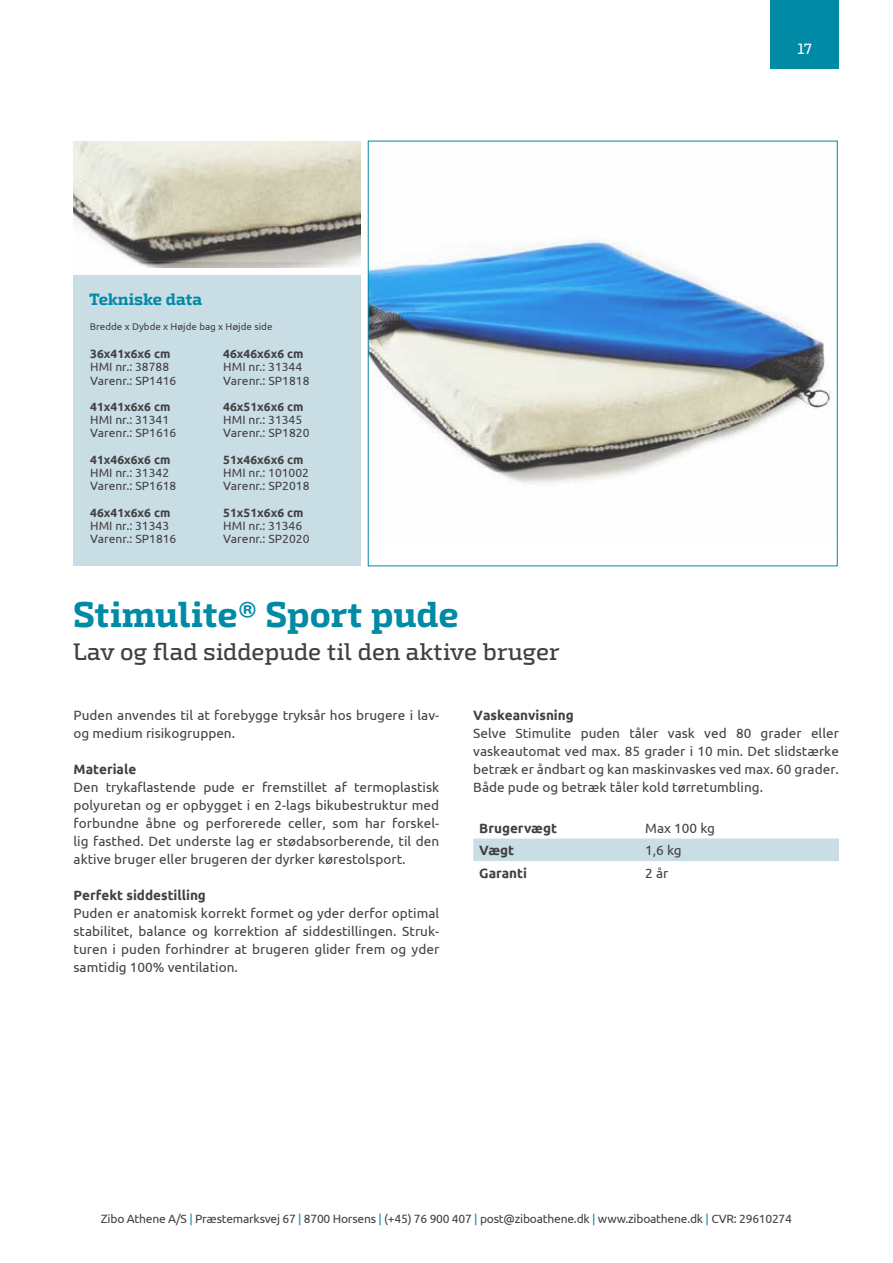
<style>
.page{position:relative;width:893px;height:1263px;background:#fff}
.page>*{position:absolute;margin:0;border:0;box-sizing:border-box;transform-origin:0 0}
.t1{font:700 36px "Exo Slab Pro";letter-spacing:-.005em;color:#008aa5}
.t2{font:500 24px "Exo Slab Pro";letter-spacing:-.01em;color:#414042}
.t3{font:700 16.5px "Exo Slab Pro";letter-spacing:-.015em;color:#008aa5}
.t4{font:500 15px "Exo Slab Pro";color:#fff}
.t5{font:13.5px/18px "Ubuntu";color:#414042;text-align:justify}
.t6{font:700 13.5px "Ubuntu";color:#414042}
.t7{font:12px/13.2px "Ubuntu";color:#414042}
.t8{font:12px "Ubuntu";letter-spacing:-.02em;color:#414042}
.t9{font:700 12px "Ubuntu";color:#414042}
.t10{font:9.75px "Ubuntu";color:#414042}
.s1{color:#008aa5}
</style>
<div class="page">
<div style="left:771px;top:0;width:68px;height:69px;background:#008aa5"></div>
<div style="left:473px;top:838px;width:366px;height:23px;background:#c9dde5"></div>
<div style="left:73px;top:276px;width:288px;height:290px;background:#c9dde5"></div>
<svg style="left:370px;top:240px;width:461px;height:245px"></svg>
<img style="left:136px;top:262px;width:221px;height:5px">
<svg style="left:73px;top:141px;width:288px;height:121px;background:#c5c2b3"></svg>
<p class="t3" style="left:89px;top:288px;width:115px">Tekniske data</p>
<p class="t10" style="left:90px;top:321px;width:184px">Bredde x Dybde x Højde bag x Højde side</p>
<p class="t9" style="left:90px;top:346px;width:82px">36x41x6x6 cm</p>
<p class="t7" style="left:90px;top:360px;width:88px">HMI nr.: 38788<br>Varenr.: SP1416</p>
<p class="t9" style="left:90px;top:399px;width:82px">41x41x6x6 cm</p>
<p class="t7" style="left:90px;top:413px;width:88px">HMI nr.: 31341<br>Varenr.: SP1616</p>
<p class="t9" style="left:90px;top:452px;width:82px">41x46x6x6 cm</p>
<p class="t7" style="left:90px;top:466px;width:88px">HMI nr.: 31342<br>Varenr.: SP1618</p>
<p class="t9" style="left:90px;top:504px;width:82px">46x41x6x6 cm</p>
<p class="t7" style="left:90px;top:518px;width:88px">HMI nr.: 31343<br>Varenr.: SP1816</p>
<p class="t9" style="left:223px;top:346px;width:82px">46x46x6x6 cm</p>
<p class="t7" style="left:223px;top:360px;width:88px">HMI nr.: 31344<br>Varenr.: SP1818</p>
<p class="t9" style="left:223px;top:399px;width:82px">46x51x6x6 cm</p>
<p class="t7" style="left:223px;top:413px;width:88px">HMI nr.: 31345<br>Varenr.: SP1820</p>
<p class="t9" style="left:223px;top:452px;width:82px">51x46x6x6 cm</p>
<p class="t7" style="left:223px;top:466px;width:88px">HMI nr.: 101002<br>Varenr.: SP2018</p>
<p class="t9" style="left:223px;top:504px;width:82px">51x51x6x6 cm</p>
<p class="t7" style="left:223px;top:518px;width:88px">HMI nr.: 31346<br>Varenr.: SP2020</p>
<h1 class="t1" style="left:73px;top:592px;width:388px">Stimulite® Sport pude</h1>
<h2 class="t2" style="left:73px;top:637px;width:489px">Lav og flad siddepude til den aktive bruger</h2>
<p class="t4" style="left:797px;top:40px;width:16px">17</p>
<p class="t5" style="left:74px;top:706px;width:367px">Puden anvendes til at forebygge tryksår hos brugere i lav&shy;og medium risikogruppen.</p>
<p class="t6" style="left:74px;top:760px;width:64px">Materiale</p>
<p class="t5" style="left:74px;top:778px;width:367px">Den trykaflastende pude er fremstillet af termoplastisk polyuretan og er opbygget i en 2-lags bikubestruktur med forbundne åbne og perforerede celler, som har forskel&shy;lig fasthed. Det underste lag er stødabsorberende, til den aktive bruger eller brugeren der dyrker kørestolsport.</p>
<p class="t6" style="left:74px;top:886px;width:134px">Perfekt siddestilling</p>
<p class="t5" style="left:74px;top:904px;width:367px">Puden er anatomisk korrekt formet og yder derfor optimal stabilitet, balance og korrektion af siddestillingen. Struk&shy;turen i puden forhindrer at brugeren glider frem og yder samtidig 100% ventilation.</p>
<p class="t6" style="left:473px;top:706px;width:102px">Vaskeanvisning</p>
<p class="t5" style="left:473px;top:724px;width:367px">Selve Stimulite puden tåler vask ved 80 grader eller vaskeautomat ved max. 85 grader i 10 min. Det slidstærke betræk er åndbart og kan maskinvaskes ved max. 60 grader.<br>Både pude og betræk tåler kold tørretumbling.</p>
<p class="t6" style="left:479px;top:819px;width:79px">Brugervægt</p>
<p class="t5" style="left:645px;top:818px;width:71px">Max 100 kg</p>
<p class="t6" style="left:479px;top:841px;width:37px">Vægt</p>
<p class="t5" style="left:645px;top:841px;width:38px">1,6 kg</p>
<p class="t6" style="left:479px;top:864px;width:49px">Garanti</p>
<p class="t5" style="left:645px;top:863px;width:25px">2 år</p>
<p class="t8" style="left:101px;top:1211px;width:693px">Zibo Athene A/S <span class="s1">|</span> Præstemarksvej 67 <span class="s1">|</span> 8700 Horsens <span class="s1">|</span> (+45) 76 900 407 <span class="s1">|</span> post@ziboathene.dk <span class="s1">|</span> www.ziboathene.dk <span class="s1">|</span> CVR: 29610274</p>
</div>
